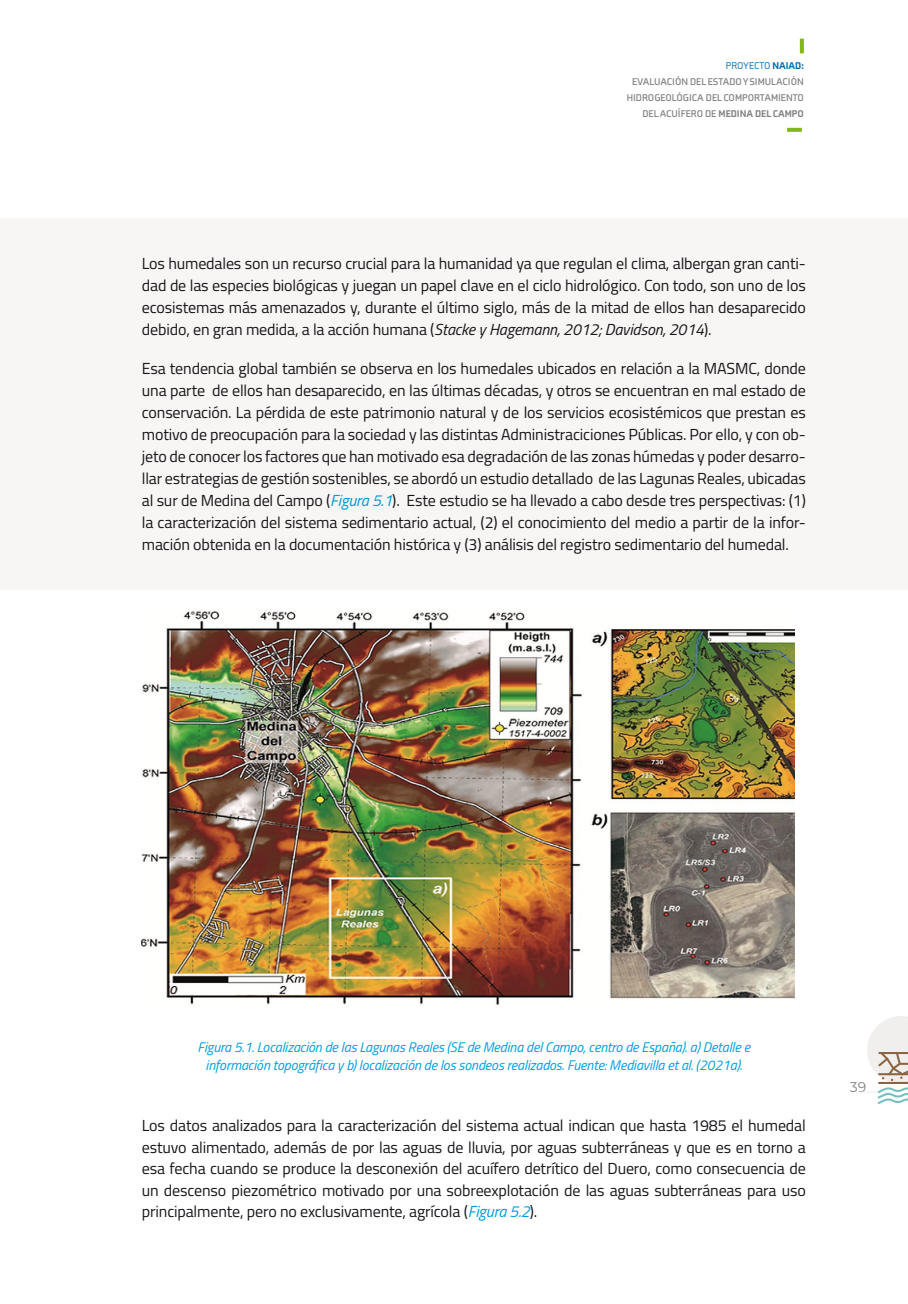
<style>
.page{position:relative;width:908px;height:1304px;background:#fff}
.page>*{position:absolute;margin:0;border:0;box-sizing:border-box;transform-origin:0 0}
.t1{font:16px/22px "Cairo";letter-spacing:-.01em;color:#1a171c;text-align:justify}
.t2{font:italic 14px/18px "Cairo";letter-spacing:-.01em;color:#009ee0;text-align:center}
.t3{font:14px "Montserrat";color:#828284}
.t4{font:700 10px/16px "Axia";color:#828284;text-align:right}
.s1{font-weight:400;color:#006db4}
.s2{font-weight:900;color:#006db4}
.s3{font-weight:900}
.s4{font-style:italic}
.s5{font-style:italic;color:#009ee0}
</style>
<div class="page">
<hr style="left:855px;top:1092px;width:34px;height:1px;background:#eaeff3">
<svg style="left:799px;top:39px;width:4px;height:14px"></svg>
<svg style="left:787px;top:128px;width:14px;height:4px"></svg>
<svg style="left:867px;top:1016px;width:40px;height:88px"></svg>
<img style="left:142px;top:611px;width:652px;height:394px">
<div style="left:0;top:218px;width:907px;height:372px;background:#f7f6f4"></div>
<p class="t4" style="left:626px;top:58px;width:178px"><span class="s1">PROYECTO</span> <span class="s2">NAIAD:<br></span>EVALUACIÓN DEL ESTADO Y SIMULACIÓN<br>HIDROGEOLÓGICA DEL COMPORTAMIENTO<br>DEL ACUÍFERO DE <span class="s3">MEDINA DEL CAMPO</span></p>
<p class="t1" style="left:142px;top:252px;width:665px">Los humedales son un recurso crucial para la humanidad ya que regulan el clima, albergan gran canti&shy;dad de las especies biológicas y juegan un papel clave en el ciclo hidrológico. Con todo, son uno de los ecosistemas más amenazados y, durante el último siglo, más de la mitad de ellos han desaparecido debido, en gran medida, a la acción humana (<span class="s4">Stacke y Hagemann, 2012; Davidson, 2014</span>).</p>
<p class="t1" style="left:142px;top:357px;width:665px">Esa tendencia global también se observa en los humedales ubicados en relación a la MASMC, donde una parte de ellos han desaparecido, en las últimas décadas, y otros se encuentran en mal estado de conservación. La pérdida de este patrimonio natural y de los servicios ecosistémicos que prestan es motivo de preocupación para la sociedad y las distintas Administraciciones Públicas. Por ello, y con ob&shy;jeto de conocer los factores que han motivado esa degradación de las zonas húmedas y poder desarro&shy;llar estrategias de gestión sostenibles, se abordó un estudio detallado de las Lagunas Reales, ubicadas al sur de Medina del Campo (<span class="s5">Figura 5.1</span>). Este estudio se ha llevado a cabo desde tres perspectivas: (1) la caracterización del sistema sedimentario actual, (2) el conocimiento del medio a partir de la infor&shy;mación obtenida en la documentación histórica y (3) análisis del registro sedimentario del humedal.</p>
<p class="t2" style="left:197px;top:1037px;width:554px">Figura 5.1. Localización de las Lagunas Reales (SE de Medina del Campo, centro de España). a) Detalle e información topográfica y b) localización de los sondeos realizados. Fuente: Mediavilla et al. (2021a).</p>
<p class="t1" style="left:142px;top:1115px;width:665px;line-height:21.4px">Los datos analizados para la caracterización del sistema actual indican que hasta 1985 el humedal estuvo alimentado, además de por las aguas de lluvia, por aguas subterráneas y que es en torno a esa fecha cuando se produce la desconexión del acuífero detrítico del Duero, como consecuencia de un descenso piezométrico motivado por una sobreexplotación de las aguas subterráneas para uso principalmente, pero no exclusivamente, agrícola (<span class="s5">Figura 5.2</span>).</p>
<p class="t3" style="left:849px;top:1077px;width:18px">39</p>
</div>
